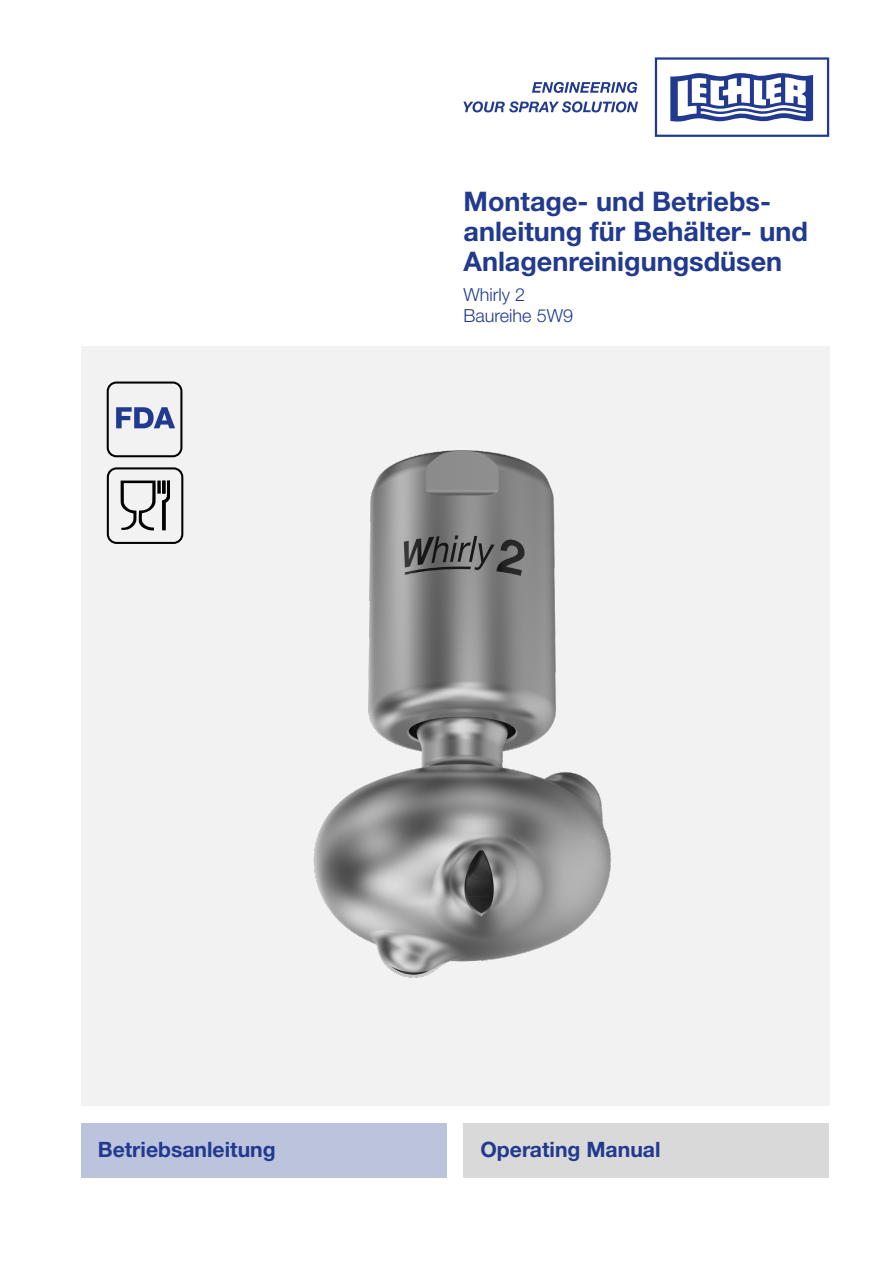
<style>
.page{position:relative;width:893px;height:1263px;background:#fff}
.page>*{position:absolute;margin:0;border:0;box-sizing:border-box;transform-origin:0 0}
.t1{font:700 27px/30px "Helvetica Neue LTW1 G";color:#213a8f}
.t2{font:700 21.15px "Helvetica Neue LTW1 G";color:#213a8f}
.t3{font:300 18px/21.6px "Helvetica Neue LTW1 G";color:#213a8f}
</style>
<div class="page">
<div style="left:655px;top:57px;width:174px;height:80px;border:2px solid #213a8f"></div>
<svg style="left:670px;top:73px;width:143px;height:49px"></svg>
<svg style="left:532px;top:82px;width:105px;height:11px"></svg>
<svg style="left:463px;top:101px;width:175px;height:11px"></svg>
<div style="left:81px;top:347px;width:748px;height:759px;background:#f2f2f2"></div>
<img style="left:106px;top:384px;width:505px;height:594px">
<div style="left:463px;top:1123px;width:366px;height:55px;background:#d9d9d9"></div>
<div style="left:81px;top:1123px;width:365px;height:55px;background:#bcc4dd"></div>
<div style="left:107px;top:467px;width:76px;height:77px;border:2px solid #000;border-radius:9px"></div>
<svg style="left:121px;top:481px;width:49px;height:49px"></svg>
<svg style="left:116px;top:407px;width:59px;height:21px"></svg>
<div style="left:107px;top:381px;width:75px;height:76px;border:2px solid #000;border-radius:9px"></div>
<p class="t1" style="left:463px;top:186px;width:346px">Montage- und Betriebs&shy;anleitung für Behälter- und<br>Anlagenreinigungsdüsen</p>
<p class="t3" style="left:463px;top:283px;width:111px">Whirly 2<br>Baureihe 5W9</p>
<p class="t2" style="left:98px;top:1137px;width:179px">Betriebsanleitung</p>
<p class="t2" style="left:480px;top:1137px;width:181px">Operating Manual</p>
</div>
